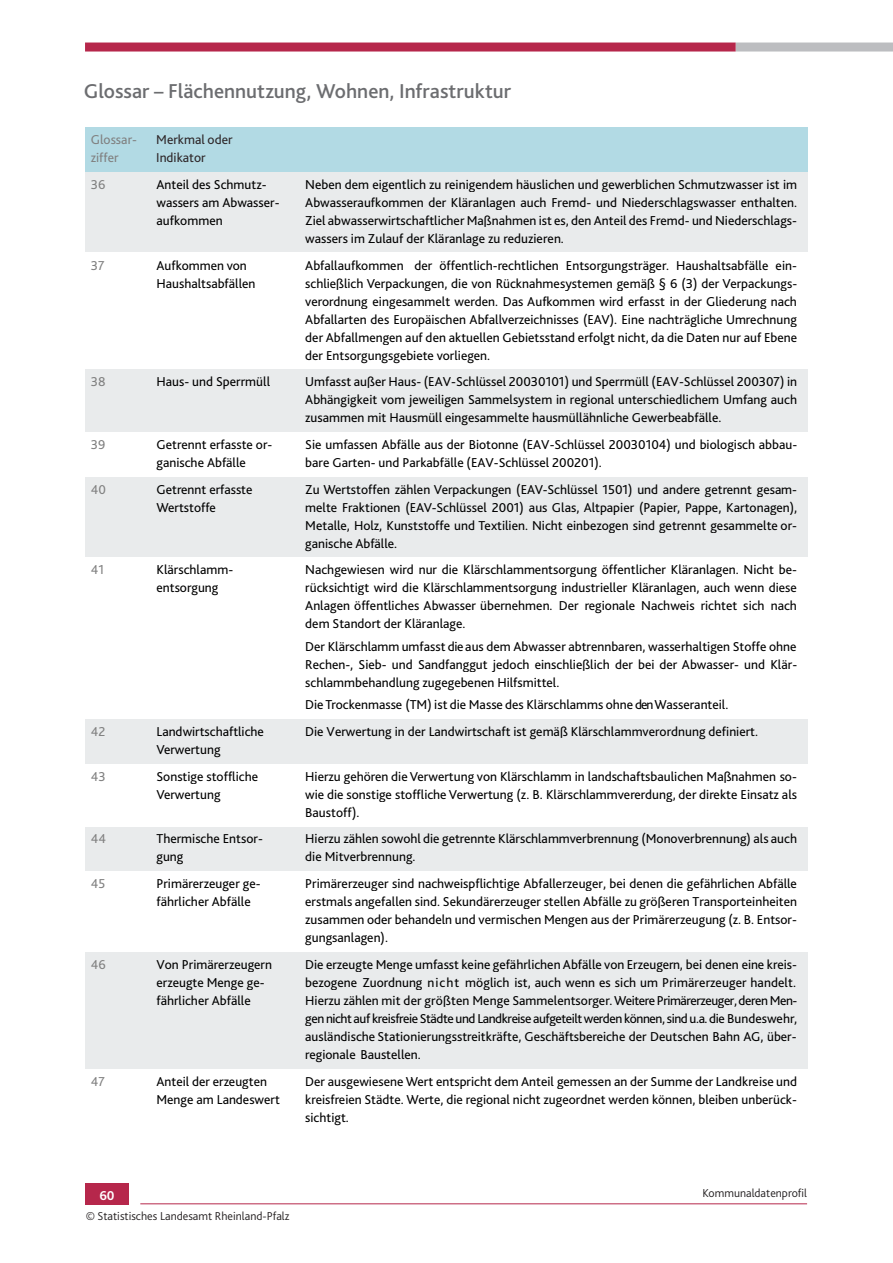
<style>
.page{position:relative;width:893px;height:1263px;background:#fff}
.page>*{position:absolute;margin:0;border:0;box-sizing:border-box;transform-origin:0 0}
.t1{font:500 21px "Bliss 2";color:#6c6d70}
.t2{font:13.5px/18px "Bliss 2";color:#000}
.t3{font:13.5px/18px "Bliss 2";color:#808080}
.t4{font:13.5px/18px "Bliss 2";color:#2e2729}
.t5{font:700 13.5px "Bliss 2";color:#fff}
.t6{font:300 12px "Bliss 2";color:#231f20}
</style>
<div class="page">
<div style="left:736px;top:43px;width:157px;height:9px;background:#bcbdc0"></div>
<div style="left:85px;top:43px;width:651px;height:9px;background:#b6274b"></div>
<hr style="left:140px;top:1203px;width:667px;height:1px;background:#b6274b">
<div style="left:85px;top:1183px;width:44px;height:21px;background:#b6274b"></div>
<div style="left:85px;top:128px;width:66px;height:44px;background:#b2dae4"></div>
<div style="left:151px;top:128px;width:149px;height:44px;background:#b2dae4"></div>
<div style="left:300px;top:128px;width:508px;height:44px;background:#b2dae4"></div>
<div style="left:85px;top:172px;width:66px;height:81px;background:#e9ebec"></div>
<div style="left:151px;top:172px;width:149px;height:81px;background:#e9ebec"></div>
<div style="left:300px;top:174px;width:499px;height:18px;background:#e9ebec"></div>
<div style="left:300px;top:192px;width:499px;height:18px;background:#e9ebec"></div>
<div style="left:300px;top:210px;width:499px;height:18px;background:#e9ebec"></div>
<div style="left:300px;top:228px;width:499px;height:23px;background:#e9ebec"></div>
<hr style="left:300px;top:172px;width:508px;height:2px;background:#e9ebec">
<hr style="left:300px;top:251px;width:508px;height:2px;background:#e9ebec">
<div style="left:85px;top:370px;width:66px;height:62px;background:#e9ebec"></div>
<div style="left:151px;top:370px;width:149px;height:62px;background:#e9ebec"></div>
<div style="left:300px;top:372px;width:499px;height:18px;background:#e9ebec"></div>
<div style="left:300px;top:390px;width:499px;height:18px;background:#e9ebec"></div>
<div style="left:300px;top:408px;width:499px;height:22px;background:#e9ebec"></div>
<hr style="left:300px;top:370px;width:508px;height:2px;background:#e9ebec">
<hr style="left:300px;top:430px;width:508px;height:2px;background:#e9ebec">
<div style="left:85px;top:477px;width:66px;height:81px;background:#e9ebec"></div>
<div style="left:151px;top:477px;width:149px;height:81px;background:#e9ebec"></div>
<div style="left:300px;top:479px;width:499px;height:18px;background:#e9ebec"></div>
<div style="left:300px;top:497px;width:499px;height:18px;background:#e9ebec"></div>
<div style="left:300px;top:515px;width:499px;height:18px;background:#e9ebec"></div>
<div style="left:300px;top:533px;width:499px;height:23px;background:#e9ebec"></div>
<hr style="left:300px;top:477px;width:508px;height:2px;background:#e9ebec">
<hr style="left:300px;top:556px;width:508px;height:2px;background:#e9ebec">
<div style="left:85px;top:719px;width:66px;height:45px;background:#e9ebec"></div>
<div style="left:151px;top:719px;width:149px;height:45px;background:#e9ebec"></div>
<div style="left:300px;top:719px;width:508px;height:45px;background:#e9ebec"></div>
<div style="left:85px;top:827px;width:66px;height:45px;background:#e9ebec"></div>
<div style="left:151px;top:827px;width:149px;height:45px;background:#e9ebec"></div>
<div style="left:300px;top:827px;width:508px;height:45px;background:#e9ebec"></div>
<div style="left:85px;top:952px;width:66px;height:117px;background:#e9ebec"></div>
<div style="left:151px;top:952px;width:149px;height:117px;background:#e9ebec"></div>
<div style="left:300px;top:954px;width:499px;height:18px;background:#e9ebec"></div>
<div style="left:300px;top:972px;width:499px;height:18px;background:#e9ebec"></div>
<div style="left:300px;top:990px;width:499px;height:18px;background:#e9ebec"></div>
<div style="left:300px;top:1008px;width:499px;height:18px;background:#e9ebec"></div>
<div style="left:300px;top:1026px;width:499px;height:18px;background:#e9ebec"></div>
<div style="left:300px;top:1044px;width:499px;height:23px;background:#e9ebec"></div>
<hr style="left:300px;top:952px;width:508px;height:2px;background:#e9ebec">
<hr style="left:300px;top:1067px;width:508px;height:2px;background:#e9ebec">
<h1 class="t1" style="left:84px;top:78px;width:429px">Glossar – Flächennutzung, Wohnen, Infrastruktur</h1>
<p class="t3" style="left:91px;top:130px;width:48px">Glossar&shy;ziffer</p>
<p class="t4" style="left:156px;top:130px;width:78px">Merkmal oder<br>Indikator</p>
<p class="t3" style="left:91px;top:175px;width:16px">36</p>
<p class="t2" style="left:156px;top:175px;width:125px">Anteil des Schmutz&shy;wassers am Abwasser&shy;aufkommen</p>
<p class="t2" style="left:305px;top:175px;width:493px;text-align:justify">Neben dem eigentlich zu reinigendem häuslichen und gewerblichen Schmutzwasser ist im Abwasseraufkommen der Kläranlagen auch Fremd- und Niederschlagswasser enthalten.<br>Ziel abwasserwirtschaftlicher Maßnahmen ist es, den Anteil des Fremd- und Niederschlags&shy;wassers im Zulauf der Kläranlage zu reduzieren.</p>
<p class="t3" style="left:91px;top:256px;width:15px">37</p>
<p class="t2" style="left:156px;top:256px;width:100px">Aufkommen von<br>Haushaltsabfällen</p>
<p class="t2" style="left:305px;top:256px;width:493px;text-align:justify">Abfallaufkommen der öffentlich-rechtlichen Entsorgungsträger. Haushaltsabfälle ein&shy;schließlich Verpackungen, die von Rücknahmesystemen gemäß § 6 (3) der Verpackungs&shy;verordnung eingesammelt werden. Das Aufkommen wird erfasst in der Gliederung nach Abfallarten des Europäischen Abfallverzeichnisses (EAV). Eine nachträgliche Umrechnung der Abfallmengen auf den aktuellen Gebietsstand erfolgt nicht, da die Daten nur auf Ebene der Entsorgungsgebiete vorliegen.</p>
<p class="t3" style="left:91px;top:372px;width:16px">38</p>
<p class="t2" style="left:156px;top:372px;width:115px">Haus- und Sperrmüll</p>
<p class="t2" style="left:305px;top:372px;width:493px;text-align:justify">Umfasst außer Haus- (EAV-Schlüssel 20030101) und Sperrmüll (EAV-Schlüssel 200307) in Abhängigkeit vom jeweiligen Sammelsystem in regional unterschiedlichem Umfang auch zusammen mit Hausmüll eingesammelte hausmüllähnliche Gewerbeabfälle.</p>
<p class="t3" style="left:91px;top:435px;width:16px">39</p>
<p class="t2" style="left:156px;top:435px;width:117px">Getrennt erfasste or&shy;ganische Abfälle</p>
<p class="t2" style="left:305px;top:435px;width:494px">Sie umfassen Abfälle aus der Biotonne (EAV-Schlüssel 20030104) und biologisch abbau&shy;bare Garten- und Parkabfälle (EAV-Schlüssel 200201).</p>
<p class="t3" style="left:91px;top:480px;width:17px">40</p>
<p class="t2" style="left:156px;top:480px;width:98px">Getrennt erfasste<br>Wertstoffe</p>
<p class="t2" style="left:305px;top:480px;width:493px;text-align:justify">Zu Wertstoffen zählen Verpackungen (EAV-Schlüssel 1501) und andere getrennt gesam&shy;melte Fraktionen (EAV-Schlüssel 2001) aus Glas, Altpapier (Papier, Pappe, Kartonagen), Metalle, Holz, Kunststoffe und Textilien. Nicht einbezogen sind getrennt gesammelte or&shy;ganische Abfälle.</p>
<p class="t3" style="left:91px;top:560px;width:15px">41</p>
<p class="t2" style="left:156px;top:560px;width:78px">Klärschlamm&shy;entsorgung</p>
<p class="t2" style="left:305px;top:560px;width:493px;text-align:justify">Nachgewiesen wird nur die Klärschlammentsorgung öffentlicher Kläranlagen. Nicht be&shy;rücksichtigt wird die Klärschlammentsorgung industrieller Kläranlagen, auch wenn diese Anlagen öffentliches Abwasser übernehmen. Der regionale Nachweis richtet sich nach dem Standort der Kläranlage.</p>
<p class="t2" style="left:305px;top:637px;width:493px;text-align:justify">Der Klärschlamm umfasst die aus dem Abwasser abtrennbaren, wasserhaltigen Stoffe ohne Rechen-, Sieb- und Sandfanggut jedoch einschließlich der bei der Abwasser- und Klär&shy;schlammbehandlung zugegebenen Hilfsmittel.</p>
<p class="t2" style="left:305px;top:695px;width:425px">Die Trockenmasse (TM) ist die Masse des Klärschlamms ohne den Wasseranteil.</p>
<p class="t3" style="left:91px;top:722px;width:16px">42</p>
<p class="t2" style="left:156px;top:722px;width:109px">Landwirtschaftliche<br>Verwertung</p>
<p class="t2" style="left:305px;top:722px;width:454px">Die Verwertung in der Landwirtschaft ist gemäß Klärschlammverordnung definiert.</p>
<p class="t3" style="left:91px;top:767px;width:16px">43</p>
<p class="t2" style="left:156px;top:767px;width:103px">Sonstige stoffliche<br>Verwertung</p>
<p class="t2" style="left:305px;top:767px;width:493px;text-align:justify">Hierzu gehören die Verwertung von Klärschlamm in landschaftsbaulichen Maßnahmen so&shy;wie die sonstige stoffliche Verwertung (z. B. Klärschlammvererdung, der direkte Einsatz als Baustoff).</p>
<p class="t3" style="left:91px;top:830px;width:17px">44</p>
<p class="t2" style="left:156px;top:830px;width:108px">Thermische Entsor&shy;gung</p>
<p class="t2" style="left:305px;top:830px;width:493px">Hierzu zählen sowohl die getrennte Klärschlammverbrennung (Monoverbrennung) als auch die Mitverbrennung.</p>
<p class="t3" style="left:91px;top:874px;width:16px">45</p>
<p class="t2" style="left:156px;top:874px;width:106px">Primärerzeuger ge&shy;fährlicher Abfälle</p>
<p class="t2" style="left:305px;top:874px;width:493px;text-align:justify">Primärerzeuger sind nachweispflichtige Abfallerzeuger, bei denen die gefährlichen Abfälle erstmals angefallen sind. Sekundärerzeuger stellen Abfälle zu größeren Transporteinheiten zusammen oder behandeln und vermischen Mengen aus der Primärerzeugung (z. B. Entsor&shy;gungsanlagen).</p>
<p class="t3" style="left:91px;top:955px;width:16px">46</p>
<p class="t2" style="left:156px;top:955px;width:117px">Von Primärerzeugern erzeugte Menge ge&shy;fährlicher Abfälle</p>
<p class="t2" style="left:305px;top:955px;width:494px;text-align:justify">Die erzeugte Menge umfasst keine gefährlichen Abfälle von Erzeugern, bei denen eine kreis&shy;bezogene Zuordnung nicht möglich ist, auch wenn es sich um Primärerzeuger handelt.<br>Hierzu zählen mit der größten Menge Sammelentsorger. Weitere Primärerzeuger, deren Men&shy;gen nicht auf kreisfreie Städte und Landkreise aufgeteilt werden können, sind u.a. die Bundeswehr, ausländische Stationierungsstreitkräfte, Geschäftsbereiche der Deutschen Bahn AG, über&shy;regionale Baustellen.</p>
<p class="t3" style="left:91px;top:1072px;width:16px">47</p>
<p class="t2" style="left:156px;top:1072px;width:125px">Anteil der erzeugten<br>Menge am Landeswert</p>
<p class="t2" style="left:305px;top:1072px;width:493px;text-align:justify">Der ausgewiesene Wert entspricht dem Anteil gemessen an der Summe der Landkreise und kreisfreien Städte. Werte, die regional nicht zugeordnet werden können, bleiben unberück&shy;sichtigt.</p>
<p class="t5" style="left:99px;top:1187px;width:17px">60</p>
<p class="t6" style="left:702px;top:1185px;width:106px">Kommunaldatenprofil</p>
<p class="t6" style="left:86px;top:1209px;width:205px">© Statistisches Landesamt Rheinland-Pfalz</p>
</div>
